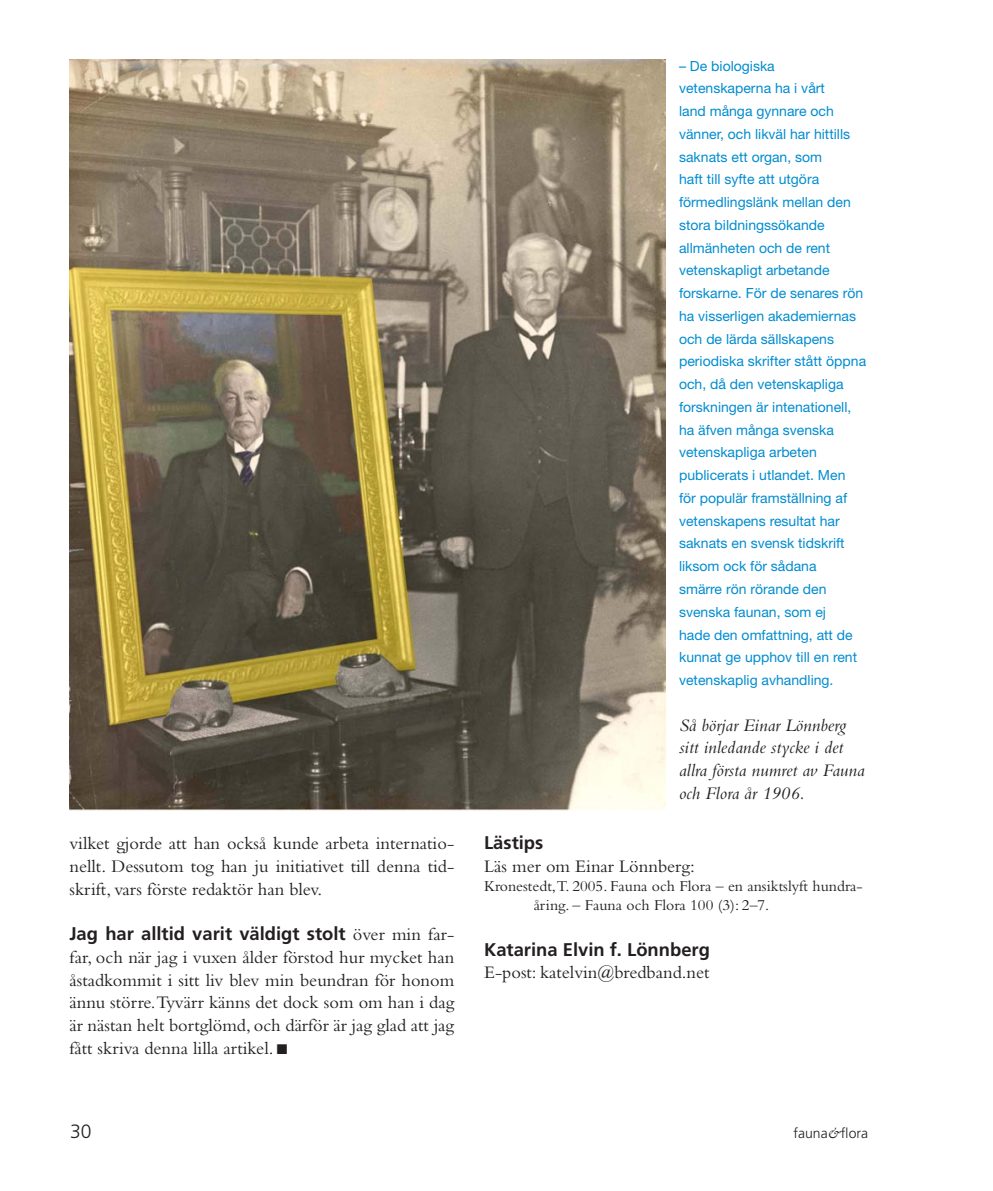
<style>
.page{position:relative;width:993px;height:1191px;background:#fff}
.page>*{position:absolute;margin:0;border:0;box-sizing:border-box;transform-origin:0 0}
.t1{font:300 19.25px "Frutiger LT Pro";color:#231f20}
.Brödtext_utan{font:18.38px/22.8px "Bembo";color:#231f20;text-align:justify}
.Brödtext{font:18.38px/22.8px "Bembo";color:#231f20;text-align:justify}
.Bildtext{font:italic 18.38px/22.8px "Bembo";color:#231f20}
.Underrubrik{font:700 18.38px "Frutiger LT Pro";color:#231f20}
.Litteratur{font:15.75px/19.2px "Bembo";color:#231f20}
.Bildtext-2{font:14px/22.8px "Helvetica Neue";color:#008cd0}
.t2{font:300 14px "Frutiger LT Pro";color:#231f20}
.s1{font-family:"Frutiger LT Pro";font-weight:700}
.s2{font-family:"Sabon";font-weight:400;font-style:italic}
</style>
<div class="page">
<img style="left:69px;top:59px;width:596px;height:751px">
<p class="Brödtext" style="left:69px;top:831px;width:386px">vilket gjorde att han också kunde arbeta internatio&shy;nellt. Dessutom tog han ju initiativet till denna tid&shy;skrift, vars förste redaktör han blev.</p>
<p class="Brödtext_utan" style="left:69px;top:922px;width:386px"><span class="s1">Jag har alltid varit väldigt stolt</span> över min far&shy;far, och när jag i vuxen ålder förstod hur mycket han åstadkommit i sitt liv blev min beundran för honom ännu större.Tyvärr känns det dock som om han i dag är nästan helt bortglömd, och därför är jag glad att jag fått skriva denna lilla artikel. ■</p>
<p class="Bildtext-2" style="left:678px;top:54px;width:188px">– De biologiska vetenskaperna ha i vårt<br>land många gynnare och vänner, och likväl har hittills saknats ett organ, som<br>haft till syfte att utgöra förmedlingslänk mellan den stora bildningssökande allmänheten och de rent vetenskapligt arbetande forskarne. För de senares rön ha visserligen akademiernas och de lärda sällskapens periodiska skrifter stått öppna och, då den vetenskapliga forskningen är intenationell, ha äfven många svenska vetenskapliga arbeten publicerats i utlandet. Men<br>för populär framställning af vetenskapens resultat har saknats en svensk tidskrift liksom ock för sådana<br>smärre rön rörande den svenska faunan, som ej<br>hade den omfattning, att de kunnat ge upphov till en rent vetenskaplig avhandling.</p>
<p class="Bildtext" style="left:678px;top:713px;width:187px">Så börjar Einar Lönnberg sitt inledande stycke i det allra första numret av Fauna och Flora år 1906.</p>
<p class="Underrubrik" style="left:484px;top:831px;width:61px">Lästips</p>
<p class="Brödtext_utan" style="left:484px;top:854px;width:212px">Läs mer om Einar Lönnberg:</p>
<p class="Litteratur" style="left:533px;top:876px;width:330px;text-indent:-50px">Kronestedt,T. 2005. Fauna och Flora – en ansiktslyft hundra&shy;åring. – Fauna och Flora 100 (3): 2–7.</p>
<p class="Underrubrik" style="left:484px;top:938px;width:227px">Katarina Elvin f. Lönnberg</p>
<p class="Brödtext_utan" style="left:484px;top:961px;width:227px">E-post: katelvin@bredband.net</p>
<h1 class="t1" style="left:70px;top:1120px;width:23px">30</h1>
<p class="t2" style="left:793px;top:1125px;width:76px">fauna<span class="s2">&amp;</span>flora</p>
</div>
